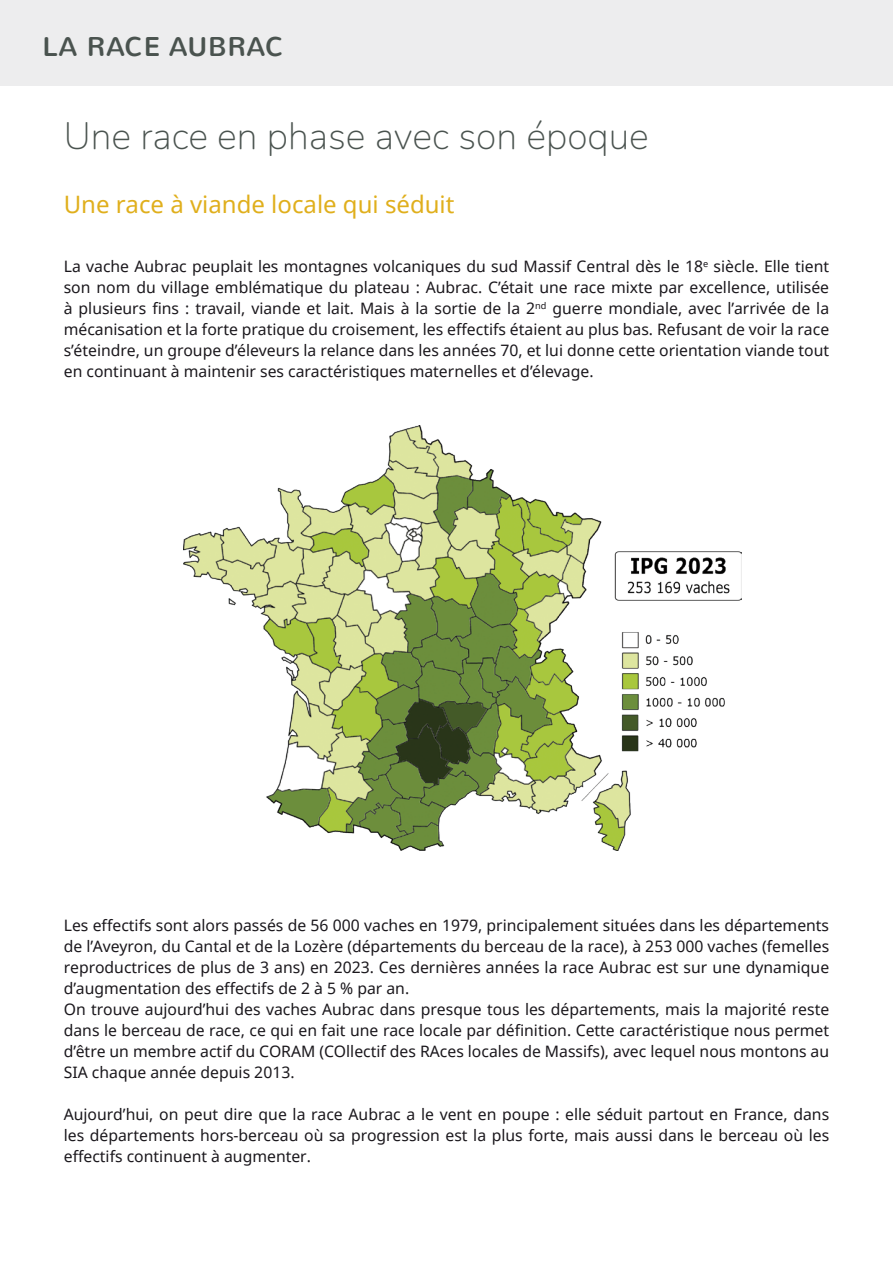
<style>
.page{position:relative;width:893px;height:1263px;background:#fff}
.page>*{position:absolute;margin:0;border:0;box-sizing:border-box;transform-origin:0 0}
.Titre_général{font:200 37.5px "Nunito";color:#4a534f}
.t1{font:27px "Nunito";letter-spacing:.02em;color:#4a534f}
.Titre_général-2{font:24px "Noto Sans";color:#e0af1c}
.texte{font:15.75px/21px "Noto Sans";color:#1a171c;text-align:justify}
</style>
<div class="page">
<img style="left:183px;top:425px;width:559px;height:425px">
<div style="left:0;top:0;width:893px;height:85px;background:#ededee"></div>
<p class="t1" style="left:43px;top:29px;width:243px">LA RACE AUBRAC</p>
<p class="Titre_général" style="left:64px;top:110px;width:587px">Une race en phase avec son époque</p>
<p class="Titre_général-2" style="left:64px;top:187px;width:392px">Une race à viande locale qui séduit</p>
<p class="texte" style="left:64px;top:255px;width:767px">La vache Aubrac peuplait les montagnes volcaniques du sud Massif Central dès le 18<sup>e</sup> siècle. Elle tient son nom du village emblématique du plateau : Aubrac. C’était une race mixte par excellence, utilisée à plusieurs fins : travail, viande et lait. Mais à la sortie de la 2<sup>nd</sup> guerre mondiale, avec l’arrivée de la mécanisation et la forte pratique du croisement, les effectifs étaient au plus bas. Refusant de voir la race s’éteindre, un groupe d’éleveurs la relance dans les années 70, et lui donne cette orientation viande tout en continuant à maintenir ses caractéristiques maternelles et d’élevage.</p>
<p class="texte" style="left:64px;top:914px;width:767px">Les effectifs sont alors passés de 56 000 vaches en 1979, principalement situées dans les départements de l’Aveyron, du Cantal et de la Lozère (départements du berceau de la race), à 253 000 vaches (femelles reproductrices de plus de 3 ans) en 2023. Ces dernières années la race Aubrac est sur une dynamique d’augmentation des effectifs de 2 à 5 % par an.</p>
<p class="texte" style="left:64px;top:998px;width:767px">On trouve aujourd’hui des vaches Aubrac dans presque tous les départements, mais la majorité reste dans le berceau de race, ce qui en fait une race locale par définition. Cette caractéristique nous permet d’être un membre actif du CORAM (COllectif des RAces locales de Massifs), avec lequel nous montons au SIA chaque année depuis 2013.</p>
<p class="texte" style="left:64px;top:1103px;width:767px">Aujourd’hui, on peut dire que la race Aubrac a le vent en poupe : elle séduit partout en France, dans les départements hors-berceau où sa progression est la plus forte, mais aussi dans le berceau où les effectifs continuent à augmenter.</p>
</div>
